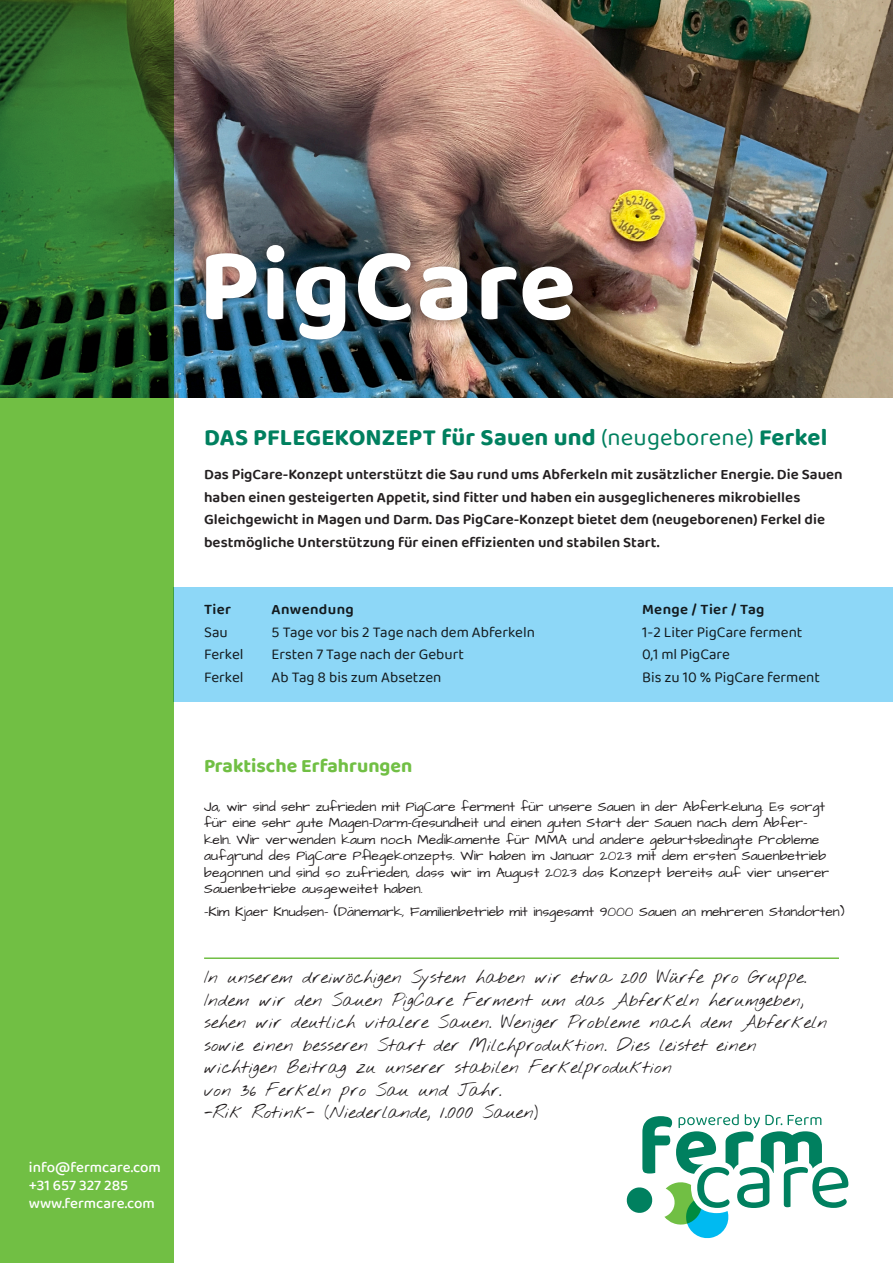
<style>
.page{position:relative;width:893px;height:1263px;background:#fff}
.page>*{position:absolute;margin:0;border:0;box-sizing:border-box;transform-origin:0 0}
.t1{font:700 105px "Baloo Tamma 2";letter-spacing:.025em;color:#fff}
.t2{font:700 24px "Baloo Tamma 2";letter-spacing:.005em;color:#00805f}
.t3{font:700 19.5px "Baloo Tamma 2";color:#71bf44}
.t4{font:18px/22.5px "Nothing You Could Do";color:#231f20}
.t5{font:600 15px/22.5px "Baloo Tamma 2";color:#231f20}
.t6{font:15px "Baloo Tamma 2";color:#231f20}
.t7{font:500 15px "Baloo Tamma 2";color:#fff}
.t8{font:600 15px "Baloo Tamma 2";letter-spacing:.025em;color:#231f20}
.t9{font:13.8px/16.5px "Architects Daughter";letter-spacing:.01em;color:#231f20}
.s1{font-weight:400}
</style>
<div class="page">
<div style="left:0;top:0;width:173px;height:1263px;background:#71bf44"></div>
<img style="left:0;top:0;width:893px;height:398px">
<svg style="left:626px;top:1114px;width:222px;height:125px"></svg>
<div style="left:173px;top:587px;width:720px;height:115px;background:#8dd7f7"></div>
<div style="left:197px;top:236px;width:385px;height:112px;background:#231f20;opacity:.55"></div>
<hr style="left:204px;top:957px;width:635px;height:2px;background:#71bf44">
<p class="t7" style="left:29px;top:1158px;width:134px">info@fermcare.com</p>
<p class="t7" style="left:29px;top:1176px;width:101px">+31 657 327 285</p>
<p class="t7" style="left:29px;top:1194px;width:128px">www.fermcare.com</p>
<p class="t1" style="left:199px;top:221px;width:379px">PigCare</p>
<p class="t2" style="left:204px;top:422px;width:625px">DAS PFLEGEKONZEPT für Sauen und <span class="s1">(neugeborene)</span> Ferkel</p>
<p class="t5" style="left:204px;top:463px;width:640px">Das PigCare-Konzept unterstützt die Sau rund ums Abferkeln mit zusätzlicher Energie. Die Sauen haben einen gesteigerten Appetit, sind fitter und haben ein ausgeglicheneres mikrobielles Gleichgewicht in Magen und Darm. Das PigCare-Konzept bietet dem (neugeborenen) Ferkel die bestmögliche Unterstützung für einen effizienten und stabilen Start.</p>
<p class="t5" style="left:204px;top:598px;width:29px">Tier</p>
<p class="t8" style="left:272px;top:600px;width:84px">Anwendung</p>
<p class="t8" style="left:642px;top:600px;width:124px">Menge / Tier / Tag</p>
<p class="t6" style="left:204px;top:623px;width:25px">Sau</p>
<p class="t6" style="left:272px;top:623px;width:265px">5 Tage vor bis 2 Tage nach dem Abferkeln</p>
<p class="t6" style="left:642px;top:623px;width:162px">1-2 Liter PigCare ferment</p>
<p class="t6" style="left:204px;top:645px;width:41px">Ferkel</p>
<p class="t6" style="left:272px;top:645px;width:194px">Ersten 7 Tage nach der Geburt</p>
<p class="t6" style="left:642px;top:645px;width:89px">0,1 ml PigCare</p>
<p class="t6" style="left:204px;top:668px;width:41px">Ferkel</p>
<p class="t6" style="left:272px;top:668px;width:171px">Ab Tag 8 bis zum Absetzen</p>
<p class="t6" style="left:642px;top:668px;width:179px">Bis zu 10 % PigCare ferment</p>
<p class="t3" style="left:204px;top:753px;width:210px">Praktische Erfahrungen</p>
<p class="t9" style="left:204px;top:798px;width:627px">Ja, wir sind sehr zufrieden mit PigCare ferment für unsere Sauen in der Abferkelung. Es sorgt für eine sehr gute Magen-Darm-Gesundheit und einen guten Start der Sauen nach dem Abfer&shy;keln. Wir verwenden kaum noch Medikamente für MMA und andere geburtsbedingte Probleme aufgrund des PigCare Pflegekonzepts. Wir haben im Januar 2023 mit dem ersten Sauenbetrieb begonnen und sind so zufrieden, dass wir im August 2023 das Konzept bereits auf vier unserer Sauenbetriebe ausgeweitet haben.</p>
<p class="t9" style="left:204px;top:904px;width:642px">-Kim Kjaer Knudsen- (Dänemark, Familienbetrieb mit insgesamt 9000 Sauen an mehreren Standorten)</p>
<p class="t4" style="left:204px;top:967px;width:625px">In unserem dreiwöchigen System haben wir etwa 200 Würfe pro Gruppe.<br>Indem wir den Sauen PigCare Ferment um das Abferkeln herumgeben, sehen wir deutlich vitalere Sauen. Weniger Probleme nach dem Abferkeln sowie einen besseren Start der Milchproduktion. Dies leistet einen wichtigen Beitrag zu unserer stabilen Ferkelproduktion<br>von 36 Ferkeln pro Sau und Jahr.</p>
<p class="t4" style="left:204px;top:1102px;width:335px">-Rik Rotink- (Niederlande, 1.000 Sauen)</p>
</div>
